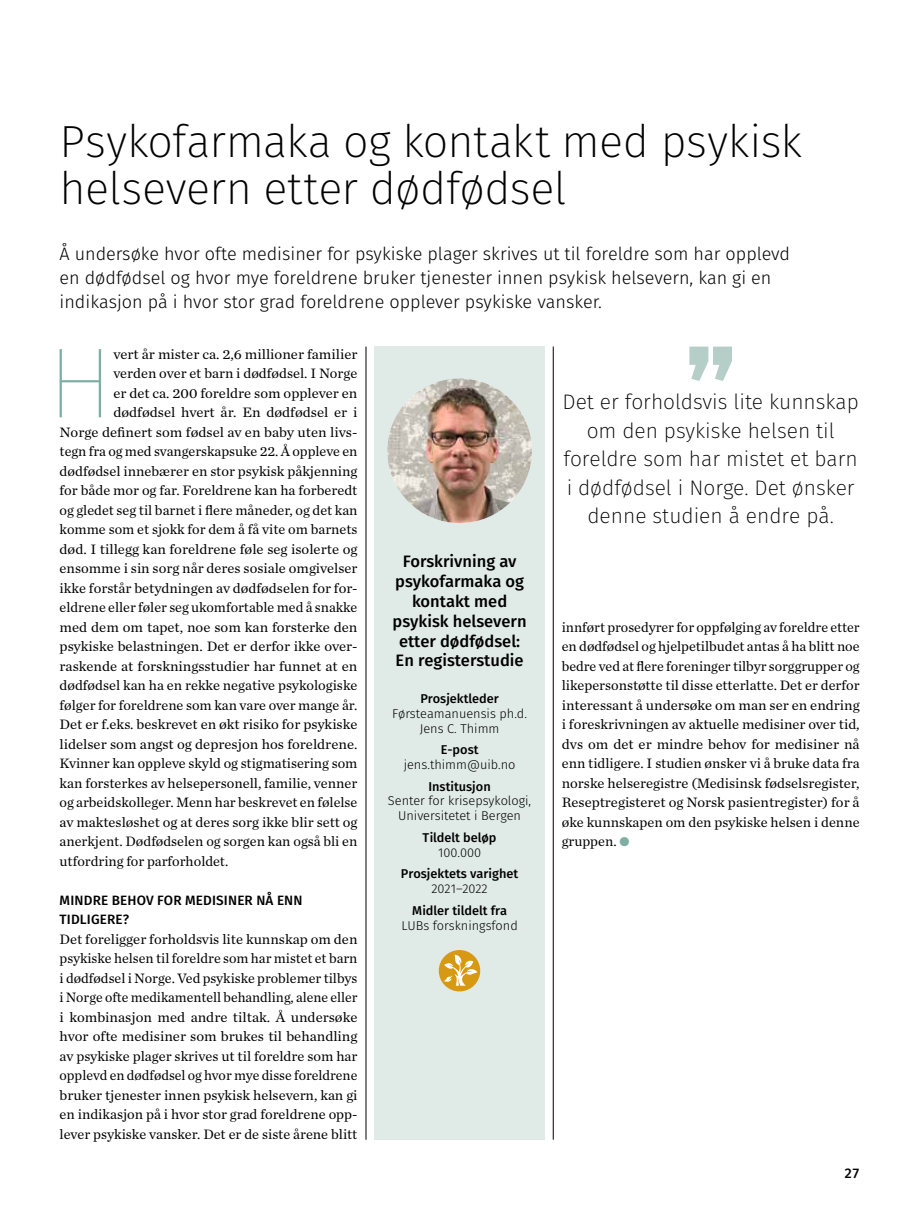
<style>
.page{position:relative;width:915px;height:1212px;background:#fff}
.page>*{position:absolute;margin:0;border:0;box-sizing:border-box;transform-origin:0 0}
.t1{font:100 100.2px "Fira Sans";color:#7dafa3}
.t2{font:200 45px/47.2px "Fira Sans";letter-spacing:-.01em;color:#000}
.t3{font:200 21px/28.5px "Fira Sans";color:#000;text-align:center}
.t4{font:300 18px/24px "Fira Sans";color:#000}
.t5{font:500 16.5px/19.8px "Fira Sans";color:#000;text-align:center}
.t6{font:14.25px/19.5px "Chronicle Text G1";color:#000;text-align:justify}
.t7{font:500 13.5px/19.5px "Fira Sans";letter-spacing:.01em;color:#000}
.t8{font:300 12.75px/15px "Fira Sans";color:#000;text-align:center}
.t9{font:500 12.75px "Fira Sans";color:#000}
.s1{color:#7dafa3}
</style>
<div class="page">
<div style="left:374px;top:347px;width:170px;height:793px;background:#e0ebe8"></div>
<img style="left:387px;top:378px;width:144px;height:145px;border-radius:72px">
<hr style="left:553px;top:347px;width:1px;height:793px;background:#000">
<hr style="left:365px;top:347px;width:1px;height:793px;background:#000">
<div style="left:438px;top:950px;width:42px;height:41px;background:#d79814;border-radius:50%"></div>
<svg style="left:443px;top:955px;width:34px;height:31px"></svg>
<svg style="left:689px;top:347px;width:42px;height:34px"></svg>
<h2 class="t2" style="left:60px;top:117px;width:743px">Psykofarmaka og kontakt med psykisk helsevern etter dødfødsel</h2>
<p class="t4" style="left:60px;top:242px;width:731px">Å undersøke hvor ofte medisiner for psykiske plager skrives ut til foreldre som har opplevd en dødfødsel og hvor mye foreldrene bruker tjenester innen psykisk helsevern, kan gi en indikasjon på i hvor stor grad foreldrene opplever psykiske vansker.</p>
<h1 class="t1" style="left:47px;top:312px;width:68px">H</h1>
<p class="t6" style="left:113px;top:343px;width:245px">vert år mister ca. 2,6 millioner familier</p>
<p class="t6" style="left:113px;top:363px;width:245px">verden over et barn i dødfødsel. I Norge</p>
<p class="t6" style="left:113px;top:382px;width:245px">er det ca. 200 foreldre som opplever en</p>
<p class="t6" style="left:113px;top:402px;width:245px">dødfødsel hvert år. En dødfødsel er i</p>
<p class="t6" style="left:60px;top:421px;width:299px">Norge definert som fødsel av en baby uten livs-</p>
<p class="t6" style="left:60px;top:441px;width:299px">tegn fra og med svangerskapsuke 22. Å oppleve en</p>
<p class="t6" style="left:60px;top:460px;width:299px">dødfødsel innebærer en stor psykisk påkjenning</p>
<p class="t6" style="left:60px;top:480px;width:299px">for både mor og far. Foreldrene kan ha forberedt</p>
<p class="t6" style="left:60px;top:499px;width:299px">og gledet seg til barnet i flere måneder, og det kan</p>
<p class="t6" style="left:60px;top:519px;width:299px">komme som et sjokk for dem å få vite om barnets</p>
<p class="t6" style="left:60px;top:538px;width:299px">død. I tillegg kan foreldrene føle seg isolerte og</p>
<p class="t6" style="left:60px;top:558px;width:299px">ensomme i sin sorg når deres sosiale omgivelser</p>
<p class="t6" style="left:60px;top:577px;width:299px">ikke forstår betydningen av dødfødselen for for-</p>
<p class="t6" style="left:60px;top:597px;width:299px">eldrene eller føler seg ukomfortable med å snakke</p>
<p class="t6" style="left:60px;top:616px;width:299px">med dem om tapet, noe som kan forsterke den</p>
<p class="t6" style="left:60px;top:636px;width:299px">psykiske belastningen. Det er derfor ikke over-</p>
<p class="t6" style="left:60px;top:655px;width:299px">raskende at forskningsstudier har funnet at en</p>
<p class="t6" style="left:60px;top:675px;width:299px">dødfødsel kan ha en rekke negative psykologiske</p>
<p class="t6" style="left:60px;top:694px;width:299px">følger for foreldrene som kan vare over mange år.</p>
<p class="t6" style="left:60px;top:714px;width:299px">Det er f.eks. beskrevet en økt risiko for psykiske</p>
<p class="t6" style="left:60px;top:733px;width:299px">lidelser som angst og depresjon hos foreldrene.</p>
<p class="t6" style="left:60px;top:753px;width:299px">Kvinner kan oppleve skyld og stigmatisering som</p>
<p class="t6" style="left:60px;top:772px;width:299px">kan forsterkes av helsepersonell, familie, venner</p>
<p class="t6" style="left:60px;top:792px;width:299px">og arbeidskolleger. Menn har beskrevet en følelse</p>
<p class="t6" style="left:60px;top:811px;width:299px">av maktesløshet og at deres sorg ikke blir sett og</p>
<p class="t6" style="left:60px;top:831px;width:299px">anerkjent. Dødfødselen og sorgen kan også bli en</p>
<p class="t6" style="left:60px;top:850px;width:170px">utfordring for parforholdet.</p>
<p class="t7" style="left:60px;top:890px;width:244px">MINDRE BEHOV FOR MEDISINER NÅ ENN<br>TIDLIGERE?</p>
<p class="t6" style="left:60px;top:928px;width:299px">Det foreligger forholdsvis lite kunnskap om den psykiske helsen til foreldre som har mistet et barn i dødfødsel i Norge. Ved psykiske problemer tilbys i Norge ofte medikamentell behandling, alene eller i kombinasjon med andre tiltak. Å undersøke hvor ofte medisiner som brukes til behandling av psykiske plager skrives ut til foreldre som har opplevd en dødfødsel og hvor mye disse foreldrene bruker tjenester innen psykisk helsevern, kan gi en indikasjon på i hvor stor grad foreldrene opp&shy;lever psykiske vansker. Det er de siste årene blitt</p>
<p class="t5" style="left:392px;top:552px;width:135px">Forskrivning av psykofarmaka og kontakt med psykisk helsevern etter dødfødsel:<br>En registerstudie</p>
<p class="t9" style="left:420px;top:689px;width:80px">Prosjektleder</p>
<p class="t8" style="left:392px;top:706px;width:136px">Førsteamanuensis ph.d.<br>Jens C. Thimm</p>
<p class="t9" style="left:440px;top:741px;width:39px">E-post</p>
<p class="t8" style="left:403px;top:757px;width:113px">jens.thimm@uib.no</p>
<p class="t9" style="left:428px;top:777px;width:64px">Institusjon</p>
<p class="t8" style="left:388px;top:793px;width:145px">Senter for krisepsykologi,<br>Universitetet i Bergen</p>
<p class="t9" style="left:422px;top:828px;width:75px">Tildelt beløp</p>
<p class="t8" style="left:438px;top:845px;width:44px">100.000</p>
<p class="t9" style="left:401px;top:865px;width:119px">Prosjektets varighet</p>
<p class="t8" style="left:431px;top:881px;width:58px">2021–2022</p>
<p class="t9" style="left:412px;top:901px;width:96px">Midler tildelt fra</p>
<p class="t8" style="left:401px;top:918px;width:118px">LUBs forskningsfond</p>
<h3 class="t3" style="left:562px;top:388px;width:298px">Det er forholdsvis lite kunnskap om den psykiske helsen til foreldre som har mistet et barn i dødfødsel i Norge. Det ønsker denne studien å endre på.</h3>
<p class="t6" style="left:561px;top:616px;width:299px">innført prosedyrer for oppfølging av foreldre etter en dødfødsel og hjelpetilbudet antas å ha blitt noe bedre ved at flere foreninger tilbyr sorggrupper og likepersonstøtte til disse etterlatte. Det er derfor interessant å undersøke om man ser en endring i foreskrivningen av aktuelle medisiner over tid, dvs om det er mindre behov for medisiner nå enn tidligere. I studien ønsker vi å bruke data fra norske helseregistre (Medisinsk fødselsregister, Reseptregisteret og Norsk pasientregister) for å øke kunnskapen om den psykiske helsen i denne gruppen. <span class="s1">•</span></p>
<p class="t7" style="left:844px;top:1163px;width:17px">27</p>
</div>
